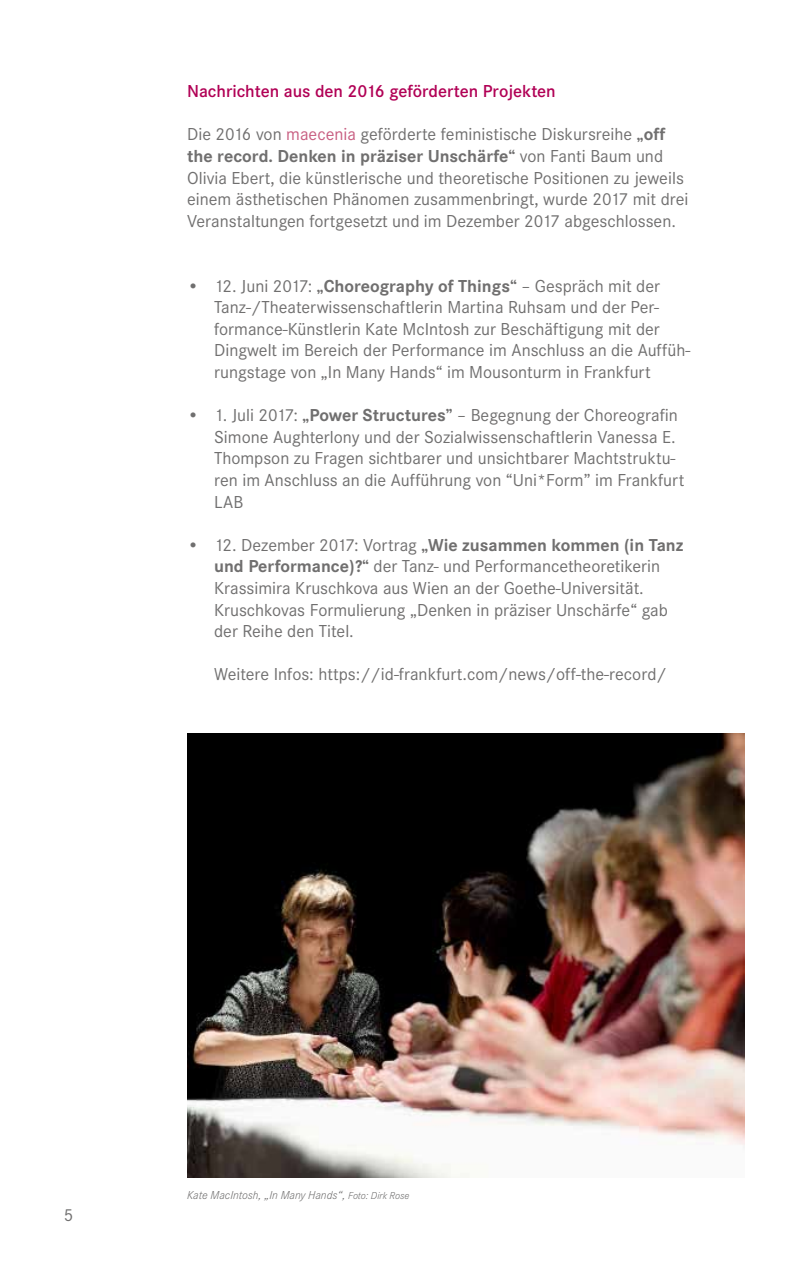
<style>
.page{position:relative;width:808px;height:1263px;background:#fff}
.page>*{position:absolute;margin:0;border:0;box-sizing:border-box;transform-origin:0 0}
.t1{font:18px/21.6px "Corporate S";color:#706f6f}
.t2{font:600 18px "Corporate S";color:#b10055}
.t3{font:italic 300 12px "Corporate S";color:#706f6f}
.s1{color:#c85e81}
.s2{font-weight:700}
.s3{font-size:10.5px}
</style>
<div class="page">
<img style="left:187px;top:733px;width:557px;height:444px">
<p class="t2" style="left:187px;top:81px;width:370px">Nachrichten aus den 2016 geförderten Projekten</p>
<p class="t1" style="left:187px;top:124px;width:503px">Die 2016 von <span class="s1">maecenia</span> geförderte feministische Diskursreihe <span class="s2">„off the record. Denken in präziser Unschärfe“</span> von Fanti Baum und Olivia Ebert, die künstlerische und theoretische Positionen zu jeweils einem ästhetischen Phänomen zusammenbringt, wurde 2017 mit drei Veranstaltungen fortgesetzt und im Dezember 2017 abgeschlossen.</p>
<p class="t1" style="left:214px;top:275px;width:478px;text-indent:-27px">• 12. Juni 2017: <span class="s2">„Choreography of Things“</span> – Gespräch mit der Tanz-/Theaterwissenschaftlerin Martina Ruhsam und der Per&shy;formance-Künstlerin Kate McIntosh zur Beschäftigung mit der Dingwelt im Bereich der Performance im Anschluss an die Auffüh&shy;rungstage von „In Many Hands“ im Mousonturm in Frankfurt</p>
<p class="t1" style="left:214px;top:405px;width:472px;text-indent:-27px">• 1. Juli 2017: <span class="s2">„Power Structures”</span> – Begegnung der Choreografin Simone Aughterlony und der Sozialwissenschaftlerin Vanessa E.<br>Thompson zu Fragen sichtbarer und unsichtbarer Machtstruktu&shy;ren im Anschluss an die Aufführung von “Uni*Form” im Frankfurt LAB</p>
<p class="t1" style="left:214px;top:534px;width:471px;text-indent:-27px">• 12. Dezember 2017: Vortrag <span class="s2">„Wie zusammen kommen (in Tanz und Performance)?“</span> der Tanz- und Performancetheoretikerin Krassimira Kruschkova aus Wien an der Goethe-Universität.<br>Kruschkovas Formulierung „Denken in präziser Unschärfe“ gab der Reihe den Titel.</p>
<p class="t1" style="left:214px;top:664px;width:454px">Weitere Infos: https://id-frankfurt.com/news/off-the-record/</p>
<p class="t1" style="left:64px;top:1204px;width:11px">5</p>
<p class="t3" style="left:187px;top:1188px;width:224px">Kate MacIntosh, „In Many Hands“, <span class="s3">Foto: Dirk Rose</span></p>
</div>
